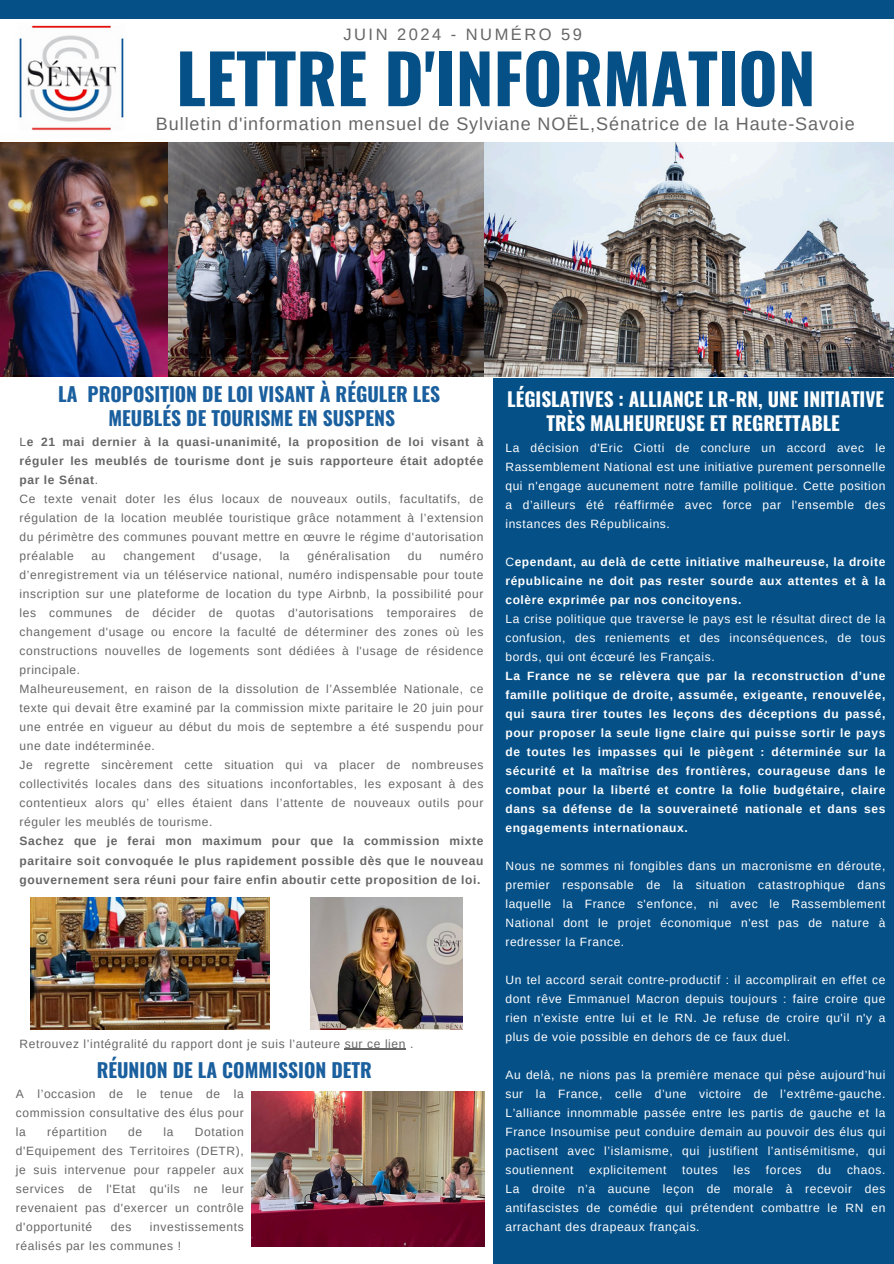
<style>
.page{position:relative;width:894px;height:1264px;background:#fff}
.page>*{position:absolute;margin:0;border:0;box-sizing:border-box;transform-origin:0 0}
.t1{font:700 67.5px "Oswald";color:#055087}
.t2{font:700 19.5px/24.8px "Oswald";color:#1a5f9e;text-align:center}
.t3{font:700 19.35px/23.7px "Oswald";color:#fff;text-align:center}
.t4{font:18px "Arimo";letter-spacing:.05em;color:#666}
.t5{font:16.5px "Arimo";letter-spacing:.15em;color:#666}
.t6{font:12px/19px "Arimo";letter-spacing:.05em;color:#666;text-align:justify}
.t7{font:12px/19px "Arimo";letter-spacing:.05em;color:#fff;text-align:justify}
.t8{font:700 12px/19px "Arimo";letter-spacing:.05em;color:#fff;text-align:justify}
.t9{font:700 12px/19px "Arimo";letter-spacing:.05em;color:#666;text-align:justify}
.s1{font-weight:400}
</style>
<div class="page">
<div style="left:0;top:0;width:893px;height:19px;background:#055087"></div>
<img style="left:0;top:143px;width:479px;height:231px">
<img style="left:479px;top:143px;width:414px;height:234px">
<img style="left:19px;top:25px;width:105px;height:106px">
<img style="left:31px;top:897px;width:238px;height:132px">
<img style="left:310px;top:897px;width:152px;height:132px">
<div style="left:493px;top:378px;width:400px;height:885px;background:#055087"></div>
<img style="left:252px;top:1091px;width:232px;height:155px">
<hr style="left:344px;top:1048px;width:62px;height:1px;background:#666">
<p class="t5" style="left:343px;top:25px;width:240px">JUIN 2024 - NUMÉRO 59</p>
<h2 class="t1" style="left:176px;top:26px;width:641px">LETTRE D'INFORMATION</h2>
<p class="t4" style="left:156px;top:114px;width:700px">Bulletin d'information mensuel de Sylviane NOËL,Sénatrice de la Haute-Savoie</p>
<p class="t2" style="left:58px;top:380px;width:383px">LA PROPOSITION DE LOI VISANT À RÉGULER LES<br>MEUBLÉS DE TOURISME EN SUSPENS</p>
<p class="t9" style="left:19px;top:432px;width:465px"><span class="s1">L</span>e 21 mai dernier à la quasi-unanimité, la proposition de loi visant à réguler les meublés de tourisme dont je suis rapporteure était adoptée par le Sénat<span class="s1">.</span></p>
<p class="t6" style="left:19px;top:489px;width:465px">Ce texte venait doter les élus locaux de nouveaux outils, facultatifs, de régulation de la location meublée touristique grâce notamment à l’extension du périmètre des communes pouvant mettre en œuvre le régime d'autorisation préalable</p>
<p class="t6" style="left:19px;top:546px;width:465px;text-indent:420px">numéro d’enregistrement via un téléservice national, numéro indispensable pour toute inscription sur une plateforme de location du type Airbnb, la possibilité pour les communes de décider de quotas d'autorisations temporaires de changement d'usage ou encore la faculté de déterminer des zones où les constructions nouvelles de logements sont dédiées à l'usage de résidence principale.</p>
<p class="t6" style="left:19px;top:679px;width:465px">Malheureusement, en raison de la dissolution de l’Assemblée Nationale, ce texte qui devait être examiné par la commission mixte paritaire le 20 juin pour une entrée en vigueur au début du mois de septembre a été suspendu pour une date indéterminée.</p>
<p class="t6" style="left:19px;top:755px;width:465px">Je regrette sincèrement cette situation qui va placer de nombreuses collectivités locales dans des situations inconfortables, les exposant à des contentieux alors qu’ elles étaient dans l’attente de nouveaux outils pour réguler les meublés de tourisme.</p>
<p class="t9" style="left:19px;top:831px;width:465px">Sachez que je ferai mon maximum pour que la commission mixte paritaire soit convoquée le plus rapidement possible dès que le nouveau gouvernement sera réuni pour faire enfin aboutir cette proposition de loi.</p>
<p class="t6" style="left:91px;top:546px;width:15px">au</p>
<p class="t6" style="left:123px;top:546px;width:73px">changement</p>
<p class="t6" style="left:212px;top:546px;width:51px">d'usage,</p>
<p class="t6" style="left:279px;top:546px;width:11px">la</p>
<p class="t6" style="left:307px;top:546px;width:84px">généralisation</p>
<p class="t6" style="left:408px;top:546px;width:15px">du</p>
<h2 class="t6" style="left:19px;top:1033px;width:395px">Retrouvez l’intégralité du rapport dont je suis l’auteure sur ce lien .</h2>
<p class="t2" style="left:97px;top:1056px;width:277px">RÉUNION DE LA COMMISSION DETR</p>
<p class="t6" style="left:16px;top:1084px;width:229px">A l’occasion de le tenue de la commission consultative des élus pour la</p>
<p class="t6" style="left:47px;top:1122px;width:61px">répartition</p>
<p class="t6" style="left:128px;top:1122px;width:15px">de</p>
<p class="t6" style="left:163px;top:1122px;width:11px">la</p>
<p class="t6" style="left:16px;top:1122px;width:229px;text-indent:179px">Dotation d'Equipement des Territoires (DETR), je suis intervenue pour rappeler aux services de l'Etat qu'ils ne leur revenaient pas d'exercer un contrôle d'opportunité</p>
<p class="t6" style="left:16px;top:1217px;width:229px;text-indent:134px">investissements réalisés par les communes !</p>
<p class="t6" style="left:111px;top:1217px;width:22px">des</p>
<p class="t3" style="left:507px;top:386px;width:378px">LÉGISLATIVES : ALLIANCE LR-RN, UNE INITIATIVE<br>TRÈS MALHEUREUSE ET REGRETTABLE</p>
<p class="t7" style="left:505px;top:438px;width:381px">La décision d'Eric Ciotti de conclure un accord avec le Rassemblement National est une initiative purement personnelle qui n'engage aucunement notre famille politique. Cette position a d’ailleurs été réaffirmée avec force par l'ensemble des instances des Républicains.</p>
<p class="t8" style="left:505px;top:552px;width:381px"><span class="s1">C</span>ependant, au delà de cette initiative malheureuse, la droite républicaine ne doit pas rester sourde aux attentes et à la colère exprimée par nos concitoyens.</p>
<h2 class="t7" style="left:505px;top:609px;width:381px">La crise politique que traverse le pays est le résultat direct de la confusion, des reniements et des inconséquences, de tous bords, qui ont écœuré les Français.</h2>
<p class="t8" style="left:505px;top:666px;width:381px">La France ne se relèvera que par la reconstruction d’une famille politique de droite, assumée, exigeante, renouvelée, qui saura tirer toutes les leçons des déceptions du passé, pour proposer la seule ligne claire qui puisse sortir le pays de toutes les impasses qui le piègent : déterminée sur la sécurité et la maîtrise des frontières, courageuse dans le combat pour la liberté et contre la folie budgétaire, claire dans sa défense de la souveraineté nationale et dans ses engagements internationaux.</p>
<p class="t7" style="left:505px;top:856px;width:381px">Nous ne sommes ni fongibles dans un macronisme en déroute, premier responsable de la situation catastrophique dans laquelle la France s'enfonce, ni avec le Rassemblement National dont le projet économique n'est pas de nature à redresser la France.</p>
<p class="t7" style="left:505px;top:970px;width:381px">Un tel accord serait contre-productif : il accomplirait en effet ce dont rêve Emmanuel Macron depuis toujours : faire croire que rien n’existe entre lui et le RN. Je refuse de croire qu'il n'y a plus de voie possible en dehors de ce faux duel.</p>
<p class="t7" style="left:505px;top:1065px;width:381px">Au delà, ne nions pas la première menace qui pèse aujourd’hui sur la France, celle d’une victoire de l’extrême-gauche.<br>L’alliance innommable passée entre les partis de gauche et la France Insoumise peut conduire demain au pouvoir des élus qui pactisent avec l’islamisme, qui justifient l’antisémitisme, qui soutiennent</p>
<p class="t7" style="left:505px;top:1160px;width:381px;text-indent:341px">chaos.<br>La droite n’a aucune leçon de morale à recevoir des antifascistes de comédie qui prétendent combattre le RN en arrachant des drapeaux français.</p>
<p class="t7" style="left:589px;top:1160px;width:79px">explicitement</p>
<p class="t7" style="left:682px;top:1160px;width:37px">toutes</p>
<p class="t7" style="left:733px;top:1160px;width:18px">les</p>
<p class="t7" style="left:765px;top:1160px;width:37px">forces</p>
<p class="t7" style="left:817px;top:1160px;width:15px">du</p>
</div>
